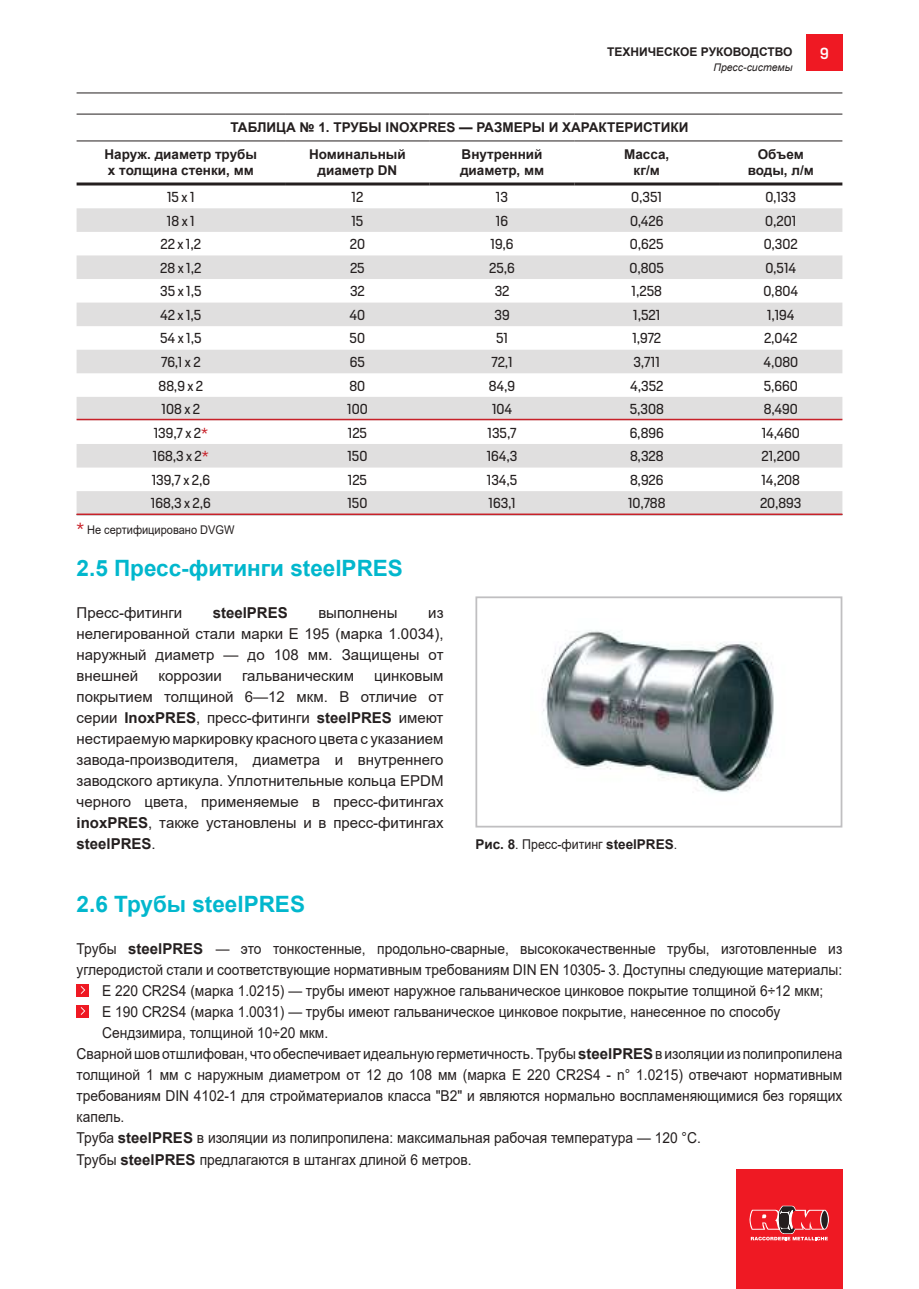
<style>
.page{position:relative;width:919px;height:1289px;background:#fff}
.page>*{position:absolute;margin:0;border:0;box-sizing:border-box;transform-origin:0 0}
.t1{font:700 22.5px "Arial";color:#02b7cd}
.t2{font:15px "Arial";color:#241f1f;scale:.92 1}
.t3{font:15px/21px "Arial";color:#241f1f;text-align:justify}
.t4{font:700 15px "Arial";color:#241f1f}
.t5{font:500 15px "Heron Sans";color:#fff}
.t6{font:13.5px "Heron Sans";color:#241f1f}
.t7{font:700 13.5px/16.2px "Arial";color:#241f1f;text-align:center}
.t8{font:700 12px "Arial";color:#241f1f}
.t9{font:12px "Arial";color:#241f1f;scale:.92 1}
.t10{font:italic 10.5px "Arial";color:#241f1f}
.s1{color:#c82129}
.s2{font-family:"Heron Sans";font-size:15px;color:#c82129}
.s3{font-weight:700}
.s4{font-weight:400}
</style>
<div class="page">
<hr style="left:77px;top:93px;width:765px;height:1px;background:#241f1f">
<div style="left:736px;top:1169px;width:106px;height:119px;background:#ef1923"></div>
<svg style="left:749px;top:1205px;width:79px;height:35px"></svg>
<div style="left:806px;top:35px;width:36px;height:36px;background:#ef1923"></div>
<div style="left:77px;top:983px;width:12px;height:13px;background:#ef1923"></div>
<svg style="left:81px;top:986px;width:4px;height:7px"></svg>
<div style="left:77px;top:1004px;width:12px;height:13px;background:#ef1923"></div>
<svg style="left:81px;top:1007px;width:4px;height:7px"></svg>
<img style="left:543px;top:630px;width:231px;height:163px">
<div style="left:475px;top:596px;width:367px;height:231px;border:2px solid #c0bfc1"></div>
<svg style="left:77px;top:208px;width:765px;height:305px;fill:#e0dfdf"></svg>
<hr style="left:77px;top:114px;width:208px;height:1px;background:#241f1f">
<hr style="left:285px;top:114px;width:144px;height:1px;background:#241f1f">
<hr style="left:429px;top:114px;width:145px;height:1px;background:#241f1f">
<hr style="left:574px;top:114px;width:145px;height:1px;background:#241f1f">
<hr style="left:719px;top:114px;width:123px;height:1px;background:#241f1f">
<hr style="left:77px;top:141px;width:208px;height:1px;background:#241f1f">
<hr style="left:285px;top:141px;width:144px;height:1px;background:#241f1f">
<hr style="left:429px;top:141px;width:145px;height:1px;background:#241f1f">
<hr style="left:574px;top:141px;width:145px;height:1px;background:#241f1f">
<hr style="left:719px;top:141px;width:123px;height:1px;background:#241f1f">
<hr style="left:77px;top:182px;width:208px;height:3px;background:#241f1f">
<hr style="left:285px;top:182px;width:144px;height:3px;background:#241f1f">
<hr style="left:429px;top:182px;width:145px;height:3px;background:#241f1f">
<hr style="left:574px;top:182px;width:145px;height:3px;background:#241f1f">
<hr style="left:719px;top:182px;width:123px;height:3px;background:#241f1f">
<hr style="left:77px;top:419px;width:765px;height:1px;background:#c82129">
<hr style="left:77px;top:513px;width:765px;height:2px;background:#c82129">
<p class="t8" style="left:607px;top:44px;width:187px">ТЕХНИЧЕСКОЕ РУКОВОДСТВО</p>
<p class="t5" style="left:819px;top:45px;width:10px">9</p>
<p class="t10" style="left:713px;top:60px;width:80px">Пресс-системы</p>
<p class="t7" style="left:104px;top:114px;width:585px;line-height:26.8px;text-align:left;text-indent:126px">ТАБЛИЦА № 1. ТРУБЫ INOXPRES — РАЗМЕРЫ И ХАРАКТЕРИСТИКИ<br>Наруж. диаметр трубы</p>
<p class="t7" style="left:108px;top:163px;width:147px">x толщина стенки, мм</p>
<p class="t7" style="left:309px;top:147px;width:98px">Номинальный диаметр DN</p>
<p class="t7" style="left:460px;top:147px;width:86px;text-align:left">Внутренний диаметр, мм</p>
<p class="t7" style="left:624px;top:147px;width:47px">Масса, кг/м</p>
<p class="t7" style="left:747px;top:147px;width:68px">Объем воды, л/м</p>
<p class="t6" style="left:167px;top:191px;width:29px">15 x 1</p>
<p class="t6" style="left:351px;top:191px;width:13px">12</p>
<p class="t6" style="left:496px;top:191px;width:14px">13</p>
<p class="t6" style="left:631px;top:191px;width:32px">0,351</p>
<p class="t6" style="left:765px;top:191px;width:32px">0,133</p>
<p class="t6" style="left:167px;top:214px;width:29px">18 x 1</p>
<p class="t6" style="left:351px;top:214px;width:14px">15</p>
<p class="t6" style="left:496px;top:214px;width:14px">16</p>
<p class="t6" style="left:630px;top:214px;width:35px">0,426</p>
<p class="t6" style="left:765px;top:214px;width:33px">0,201</p>
<p class="t6" style="left:160px;top:238px;width:42px">22 x 1,2</p>
<p class="t6" style="left:350px;top:238px;width:17px">20</p>
<p class="t6" style="left:490px;top:238px;width:25px">19,6</p>
<p class="t6" style="left:630px;top:238px;width:35px">0,625</p>
<p class="t6" style="left:763px;top:238px;width:35px">0,302</p>
<p class="t6" style="left:160px;top:261px;width:43px">28 x 1,2</p>
<p class="t6" style="left:350px;top:261px;width:16px">25</p>
<p class="t6" style="left:489px;top:261px;width:27px">25,6</p>
<p class="t6" style="left:629px;top:261px;width:36px">0,805</p>
<p class="t6" style="left:765px;top:261px;width:32px">0,514</p>
<p class="t6" style="left:160px;top:285px;width:43px">35 x 1,5</p>
<p class="t6" style="left:350px;top:285px;width:16px">32</p>
<p class="t6" style="left:494px;top:285px;width:16px">32</p>
<p class="t6" style="left:631px;top:285px;width:32px">1,258</p>
<p class="t6" style="left:763px;top:285px;width:36px">0,804</p>
<p class="t6" style="left:160px;top:308px;width:43px">42 x 1,5</p>
<p class="t6" style="left:349px;top:308px;width:17px">40</p>
<p class="t6" style="left:494px;top:308px;width:17px">39</p>
<p class="t6" style="left:633px;top:308px;width:29px">1,521</p>
<p class="t6" style="left:767px;top:308px;width:29px">1,194</p>
<p class="t6" style="left:160px;top:332px;width:43px">54 x 1,5</p>
<p class="t6" style="left:349px;top:332px;width:17px">50</p>
<p class="t6" style="left:496px;top:332px;width:14px">51</p>
<p class="t6" style="left:632px;top:332px;width:30px">1,972</p>
<p class="t6" style="left:764px;top:332px;width:35px">2,042</p>
<p class="t6" style="left:161px;top:356px;width:41px">76,1 x 2</p>
<p class="t6" style="left:350px;top:356px;width:17px">65</p>
<p class="t6" style="left:491px;top:356px;width:22px">72,1</p>
<p class="t6" style="left:633px;top:356px;width:28px">3,711</p>
<p class="t6" style="left:763px;top:356px;width:36px">4,080</p>
<p class="t6" style="left:159px;top:379px;width:46px">88,9 x 2</p>
<p class="t6" style="left:349px;top:379px;width:17px">80</p>
<p class="t6" style="left:489px;top:379px;width:28px">84,9</p>
<p class="t6" style="left:630px;top:379px;width:35px">4,352</p>
<p class="t6" style="left:763px;top:379px;width:36px">5,660</p>
<p class="t6" style="left:162px;top:403px;width:40px">108 x 2</p>
<p class="t6" style="left:347px;top:403px;width:22px">100</p>
<p class="t6" style="left:492px;top:403px;width:22px">104</p>
<p class="t6" style="left:629px;top:403px;width:36px">5,308</p>
<p class="t6" style="left:763px;top:403px;width:35px">8,490</p>
<p class="t6" style="left:154px;top:426px;width:56px">139,7 x 2<span class="s1">*</span></p>
<p class="t6" style="left:348px;top:426px;width:21px">125</p>
<p class="t6" style="left:487px;top:426px;width:31px">135,7</p>
<p class="t6" style="left:629px;top:426px;width:35px">6,896</p>
<p class="t6" style="left:761px;top:426px;width:40px">14,460</p>
<p class="t6" style="left:153px;top:450px;width:57px">168,3 x 2<span class="s1">*</span></p>
<p class="t6" style="left:347px;top:450px;width:22px">150</p>
<p class="t6" style="left:486px;top:450px;width:32px">164,3</p>
<p class="t6" style="left:630px;top:450px;width:35px">8,328</p>
<p class="t6" style="left:761px;top:450px;width:40px">21,200</p>
<p class="t6" style="left:152px;top:473px;width:60px">139,7 x 2,6</p>
<p class="t6" style="left:348px;top:473px;width:21px">125</p>
<p class="t6" style="left:486px;top:473px;width:32px">134,5</p>
<p class="t6" style="left:630px;top:473px;width:35px">8,926</p>
<p class="t6" style="left:761px;top:473px;width:40px">14,208</p>
<p class="t6" style="left:151px;top:497px;width:61px">168,3 x 2,6</p>
<p class="t6" style="left:347px;top:497px;width:22px">150</p>
<p class="t6" style="left:488px;top:497px;width:29px">163,1</p>
<p class="t6" style="left:628px;top:497px;width:39px">10,788</p>
<p class="t6" style="left:760px;top:497px;width:43px">20,893</p>
<p class="t9" style="left:77px;top:521px;width:173px"><span class="s2">*</span> Не сертифицировано DVGW</p>
<h1 class="t1" style="left:77px;top:552px;width:328px">2.5 Пресс-фитинги steelPRES</h1>
<p class="t3" style="left:77px;top:602px;width:107px">Пресс-фитинги</p>
<p class="t4" style="left:213px;top:604px;width:77px">steelPRES</p>
<p class="t3" style="left:318px;top:602px;width:81px">выполнены</p>
<p class="t3" style="left:77px;top:602px;width:368px;text-indent:351px">из нелегированной стали марки E 195 (марка 1.0034), наружный диаметр — до 108 мм. Защищены от внешней</p>
<p class="t3" style="left:77px;top:665px;width:368px;text-indent:297px">цинковым покрытием толщиной 6—12 мкм. В отличие от серии <span class="s3">InoxPRES</span>, пресс-фитинги <span class="s3">steelPRES</span> имеют нестираемую маркировку красного цвета с указанием завода-производителя, диаметра и внутреннего заводского артикула. Уплотнительные кольца EPDM черного цвета, применяемые в пресс-фитингах <span class="s3">inoxPRES</span>, также установлены и в пресс-фитингах <span class="s3">steelPRES</span>.</p>
<p class="t3" style="left:158px;top:665px;width:65px">коррозии</p>
<p class="t3" style="left:242px;top:665px;width:113px">гальваническим</p>
<p class="t7" style="left:475px;top:836px;width:203px">Рис. 8<span class="s4">. Пресс-фитинг</span> steelPRES<span class="s4">.</span></p>
<h1 class="t1" style="left:77px;top:888px;width:230px">2.6 Трубы steelPRES</h1>
<p class="t2" style="left:77px;top:938px;width:833px">Трубы <span class="s3">steelPRES</span> — это тонкостенные, продольно-сварные, высококачественные трубы, изготовленные из</p>
<p class="t2" style="left:77px;top:959px;width:833px">углеродистой стали и соответствующие нормативным требованиям DIN EN 10305- 3. Доступны следующие материалы:</p>
<p class="t2" style="left:102px;top:980px;width:785px">E 220 CR2S4 (марка 1.0215) — трубы имеют наружное гальваническое цинковое покрытие толщиной 6÷12 мкм;</p>
<p class="t2" style="left:102px;top:1001px;width:738px">E 190 CR2S4 (марка 1.0031) — трубы имеют гальваническое цинковое покрытие, нанесенное по способу</p>
<p class="t2" style="left:102px;top:1022px;width:247px">Сендзимира, толщиной 10÷20 мкм.</p>
<p class="t2" style="left:77px;top:1043px;width:833px">Сварной шов отшлифован, что обеспечивает идеальную герметичность. Трубы <span class="s3">steelPRES</span> в изоляции из полипропилена</p>
<p class="t2" style="left:77px;top:1064px;width:833px">толщиной 1 мм с наружным диаметром от 12 до 108 мм (марка E 220 CR2S4 - n° 1.0215) отвечают нормативным</p>
<p class="t2" style="left:77px;top:1085px;width:833px">требованиям DIN 4102-1 для стройматериалов класса "B2" и являются нормально воспламеняющимися без горящих</p>
<p class="t2" style="left:77px;top:1106px;width:53px">капель.</p>
<p class="t2" style="left:77px;top:1127px;width:680px">Труба <span class="s3">steelPRES</span> в изоляции из полипропилена: максимальная рабочая температура — 120 °C.</p>
<p class="t2" style="left:77px;top:1148px;width:431px">Трубы <span class="s3">steelPRES</span> предлагаются в штангах длиной 6 метров.</p>
</div>
